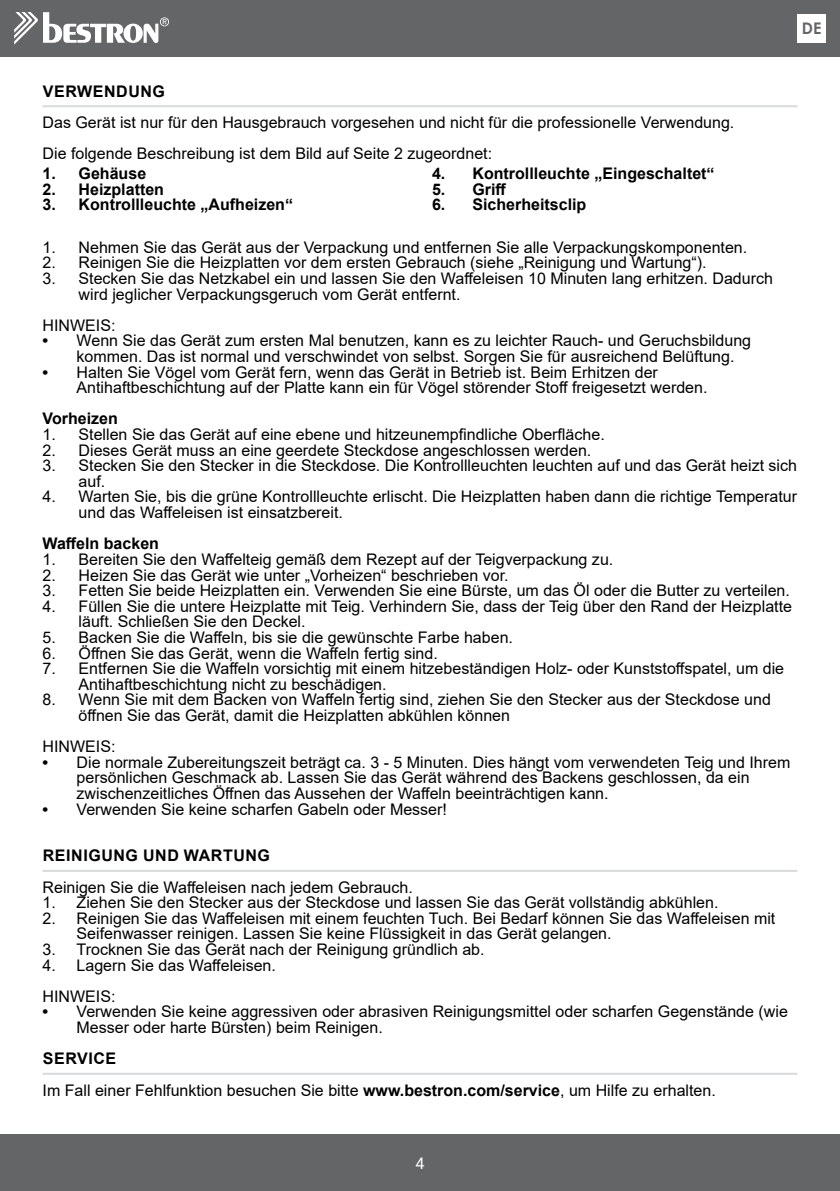
<style>
.page{position:relative;width:840px;height:1191px;background:#fff}
.page>*{position:absolute;margin:0;border:0;box-sizing:border-box;transform-origin:0 0}
.t1{font:16px/15.6px "Arial";color:#000}
.t2{font:700 16px "Arial";color:#000}
.t3{font:700 16px "Arial";letter-spacing:.035em;color:#000}
.t4{font:700 16px "Century Gothic";color:#646567}
.t5{font:16px "Roboto";color:#fff}
.s1{font-weight:700}
</style>
<div class="page">
<hr style="left:43px;top:105px;width:754px;height:2px;background:#d9dadb">
<hr style="left:43px;top:870px;width:754px;height:2px;background:#d9dadb">
<hr style="left:43px;top:1072px;width:754px;height:2px;background:#d9dadb">
<div style="left:0;top:0;width:839px;height:57px;background:#646567"></div>
<div style="left:0;top:1134px;width:839px;height:57px;background:#646567"></div>
<svg style="left:14px;top:12px;width:155px;height:33px"></svg>
<div style="left:797px;top:14px;width:28px;height:29px;background:#fff"></div>
<p class="t3" style="left:43px;top:80px;width:124px">VERWENDUNG</p>
<p class="t1" style="left:43px;top:107px;width:693px;line-height:31.2px">Das Gerät ist nur für den Hausgebrauch vorgesehen und nicht für die professionelle Verwendung.<br>Die folgende Beschreibung ist dem Bild auf Seite 2 zugeordnet:</p>
<p class="t2" style="left:43px;top:162px;width:105px">1. Gehäuse</p>
<p class="t2" style="left:43px;top:178px;width:123px">2. Heizplatten</p>
<p class="t2" style="left:43px;top:193px;width:252px">3. Kontrollleuchte „Aufheizen“</p>
<p class="t2" style="left:432px;top:162px;width:284px">4. Kontrollleuchte „Eingeschaltet“</p>
<p class="t2" style="left:432px;top:178px;width:76px">5. Griff</p>
<p class="t2" style="left:432px;top:193px;width:156px">6. Sicherheitsclip</p>
<p class="t4" style="left:801px;top:16px;width:21px">DE</p>
<p class="t1" style="left:43px;top:239px;width:705px">1. Nehmen Sie das Gerät aus der Verpackung und entfernen Sie alle Verpackungskomponenten.</p>
<p class="t1" style="left:43px;top:255px;width:665px">2. Reinigen Sie die Heizplatten vor dem ersten Gebrauch (siehe „Reinigung und Wartung“).</p>
<p class="t1" style="left:79px;top:270px;width:695px;text-indent:-36px">3. Stecken Sie das Netzkabel ein und lassen Sie den Waffeleisen 10 Minuten lang erhitzen. Dadurch wird jeglicher Verpackungsgeruch vom Gerät entfernt.</p>
<p class="t1" style="left:43px;top:317px;width:74px">HINWEIS:</p>
<p class="t1" style="left:77px;top:333px;width:675px;text-indent:-34px"><span class="s1">•</span> Wenn Sie das Gerät zum ersten Mal benutzen, kann es zu leichter Rauch- und Geruchsbildung kommen. Das ist normal und verschwindet von selbst. Sorgen Sie für ausreichend Belüftung.</p>
<p class="t1" style="left:77px;top:364px;width:632px;text-indent:-34px"><span class="s1">•</span> Halten Sie Vögel vom Gerät fern, wenn das Gerät in Betrieb ist. Beim Erhitzen der<br>Antihaftbeschichtung auf der Platte kann ein für Vögel störender Stoff freigesetzt werden.</p>
<p class="t2" style="left:43px;top:407px;width:77px">Vorheizen</p>
<p class="t1" style="left:43px;top:426px;width:563px">1. Stellen Sie das Gerät auf eine ebene und hitzeunempfindliche Oberfläche.</p>
<p class="t1" style="left:43px;top:442px;width:550px">2. Dieses Gerät muss an eine geerdete Steckdose angeschlossen werden.</p>
<p class="t1" style="left:79px;top:458px;width:719px;text-indent:-36px">3. Stecken Sie den Stecker in die Steckdose. Die Kontrollleuchten leuchten auf und das Gerät heizt sich auf.</p>
<p class="t1" style="left:79px;top:489px;width:719px;text-indent:-36px">4. Warten Sie, bis die grüne Kontrollleuchte erlischt. Die Heizplatten haben dann die richtige Temperatur und das Waffeleisen ist einsatzbereit.</p>
<p class="t2" style="left:43px;top:532px;width:118px">Waffeln backen</p>
<p class="t1" style="left:43px;top:551px;width:572px">1. Bereiten Sie den Waffelteig gemäß dem Rezept auf der Teigverpackung zu.</p>
<p class="t1" style="left:43px;top:567px;width:467px">2. Heizen Sie das Gerät wie unter „Vorheizen“ beschrieben vor.</p>
<p class="t1" style="left:43px;top:582px;width:748px">3. Fetten Sie beide Heizplatten ein. Verwenden Sie eine Bürste, um das Öl oder die Butter zu verteilen.</p>
<p class="t1" style="left:79px;top:598px;width:714px;text-indent:-36px">4. Füllen Sie die untere Heizplatte mit Teig. Verhindern Sie, dass der Teig über den Rand der Heizplatte läuft. Schließen Sie den Deckel.</p>
<p class="t1" style="left:43px;top:629px;width:471px">5. Backen Sie die Waffeln, bis sie die gewünschte Farbe haben.</p>
<p class="t1" style="left:43px;top:645px;width:396px">6. Öffnen Sie das Gerät, wenn die Waffeln fertig sind.</p>
<p class="t1" style="left:79px;top:660px;width:706px;text-indent:-36px">7. Entfernen Sie die Waffeln vorsichtig mit einem hitzebeständigen Holz- oder Kunststoffspatel, um die<br>Antihaftbeschichtung nicht zu beschädigen.</p>
<p class="t1" style="left:79px;top:692px;width:693px;text-indent:-36px">8. Wenn Sie mit dem Backen von Waffeln fertig sind, ziehen Sie den Stecker aus der Steckdose und öffnen Sie das Gerät, damit die Heizplatten abkühlen können</p>
<p class="t1" style="left:43px;top:738px;width:74px">HINWEIS:</p>
<p class="t1" style="left:77px;top:754px;width:714px;text-indent:-34px"><span class="s1">•</span> Die normale Zubereitungszeit beträgt ca. 3 - 5 Minuten. Dies hängt vom verwendeten Teig und Ihrem persönlichen Geschmack ab. Lassen Sie das Gerät während des Backens geschlossen, da ein zwischenzeitliches Öffnen das Aussehen der Waffeln beeinträchtigen kann.</p>
<p class="t1" style="left:43px;top:801px;width:405px"><span class="s1">•</span> Verwenden Sie keine scharfen Gabeln oder Messer!</p>
<p class="t3" style="left:43px;top:844px;width:228px">REINIGUNG UND WARTUNG</p>
<p class="t1" style="left:43px;top:879px;width:371px">Reinigen Sie die Waffeleisen nach jedem Gebrauch.</p>
<p class="t1" style="left:43px;top:894px;width:677px">1. Ziehen Sie den Stecker aus der Steckdose und lassen Sie das Gerät vollständig abkühlen.</p>
<p class="t1" style="left:77px;top:910px;width:700px;text-indent:-34px">2. Reinigen Sie das Waffeleisen mit einem feuchten Tuch. Bei Bedarf können Sie das Waffeleisen mit<br>Seifenwasser reinigen. Lassen Sie keine Flüssigkeit in das Gerät gelangen.</p>
<p class="t1" style="left:43px;top:941px;width:443px">3. Trocknen Sie das Gerät nach der Reinigung gründlich ab.</p>
<p class="t1" style="left:43px;top:949px;width:235px;line-height:31.2px">4. Lagern Sie das Waffeleisen.<br>HINWEIS:</p>
<p class="t1" style="left:77px;top:1004px;width:712px;text-indent:-34px"><span class="s1">•</span> Verwenden Sie keine aggressiven oder abrasiven Reinigungsmittel oder scharfen Gegenstände (wie<br>Messer oder harte Bürsten) beim Reinigen.</p>
<p class="t1" style="left:43px;top:1043px;width:674px;line-height:31.2px"><span class="s1">SERVICE<br></span>Im Fall einer Fehlfunktion besuchen Sie bitte <span class="s1">www.bestron.com/service</span>, um Hilfe zu erhalten.</p>
<p class="t5" style="left:415px;top:1151px;width:10px">4</p>
</div>
